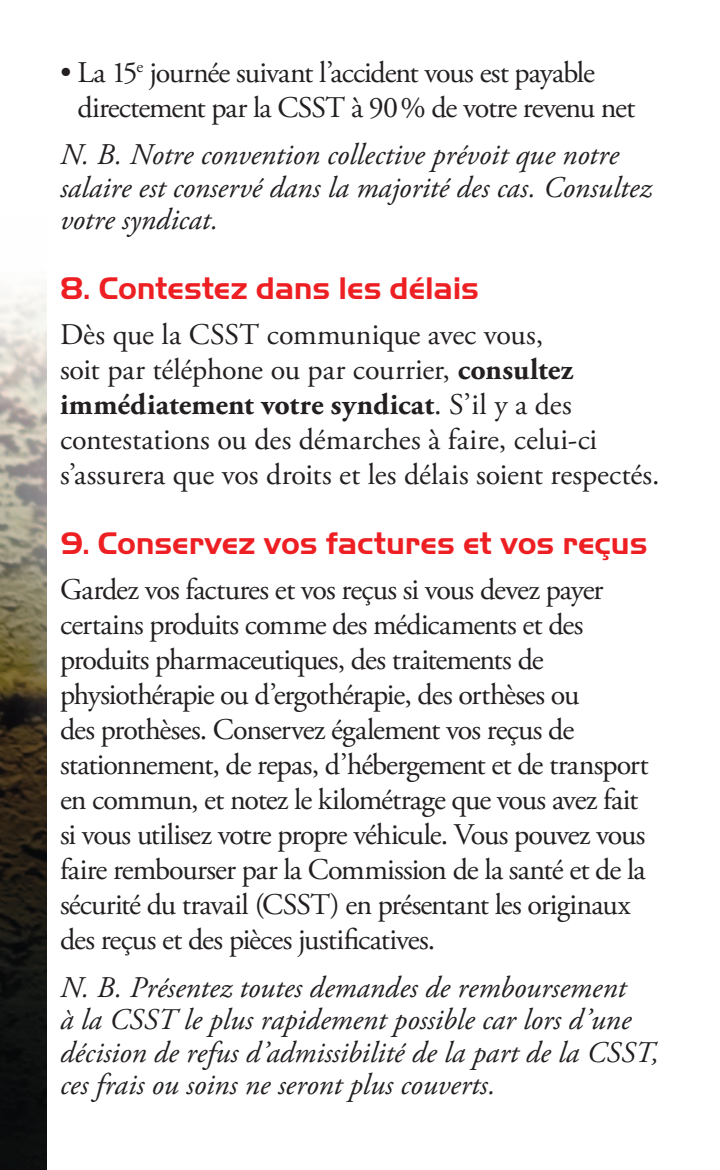
<style>
.page{position:relative;width:720px;height:1170px;background:#fff}
.page>*{position:absolute;margin:0;border:0;box-sizing:border-box;transform-origin:0 0}
.T2{font:32.5px "Handel Gothic";letter-spacing:-.005em;color:#ee1f23}
.t1{font:30px/35px "Adobe Garamond Pro";letter-spacing:-.025em;color:#231f20}
.t2{font:italic 30px/32.5px "Adobe Garamond Pro";color:#231f20}
.t3{font:30px/35px "Adobe Garamond Pro";letter-spacing:-.005em;color:#231f20}
.s1{font-weight:700}
</style>
<div class="page">
<img style="left:0;top:290px;width:46px;height:880px">
<p class="t1" style="left:77px;top:56px;width:560px;text-indent:-17px">• La 15<sup>e</sup> journée suivant l’accident vous est payable directement par la CSST à 90% de votre revenu net</p>
<p class="t2" style="left:60px;top:139px;width:593px">N. B. Notre convention collective prévoit que notre salaire est conservé dans la majorité des cas. Consultez votre syndicat.</p>
<p class="T2" style="left:60px;top:269px;width:421px">8. Contestez dans les délais</p>
<p class="t3" style="left:60px;top:318px;width:601px">Dès que la CSST communique avec vous,<br>soit par téléphone ou par courrier, <span class="s1">consultez immédiatement votre syndicat</span>. S’il y a des contestations ou des démarches à faire, celui-ci s’assurera que vos droits et les délais soient respectés.</p>
<p class="T2" style="left:60px;top:524px;width:589px">9. Conservez vos factures et vos reçus</p>
<p class="t1" style="left:60px;top:573px;width:590px">Gardez vos factures et vos reçus si vous devez payer certains produits comme des médicaments et des produits pharmaceutiques, des traitements de physiothérapie ou d’ergothérapie, des orthèses ou<br>des prothèses. Conservez également vos reçus de stationnement, de repas, d’hébergement et de transport en commun, et notez le kilométrage que vous avez fait si vous utilisez votre propre véhicule. Vous pouvez vous faire rembourser par la Commission de la santé et de la sécurité du travail (CSST) en présentant les originaux des reçus et des pièces justificatives.</p>
<p class="t2" style="left:60px;top:972px;width:601px">N. B. Présentez toutes demandes de remboursement<br>à la CSST le plus rapidement possible car lors d’une décision de refus d’admissibilité de la part de la CSST, ces frais ou soins ne seront plus couverts.</p>
</div>
